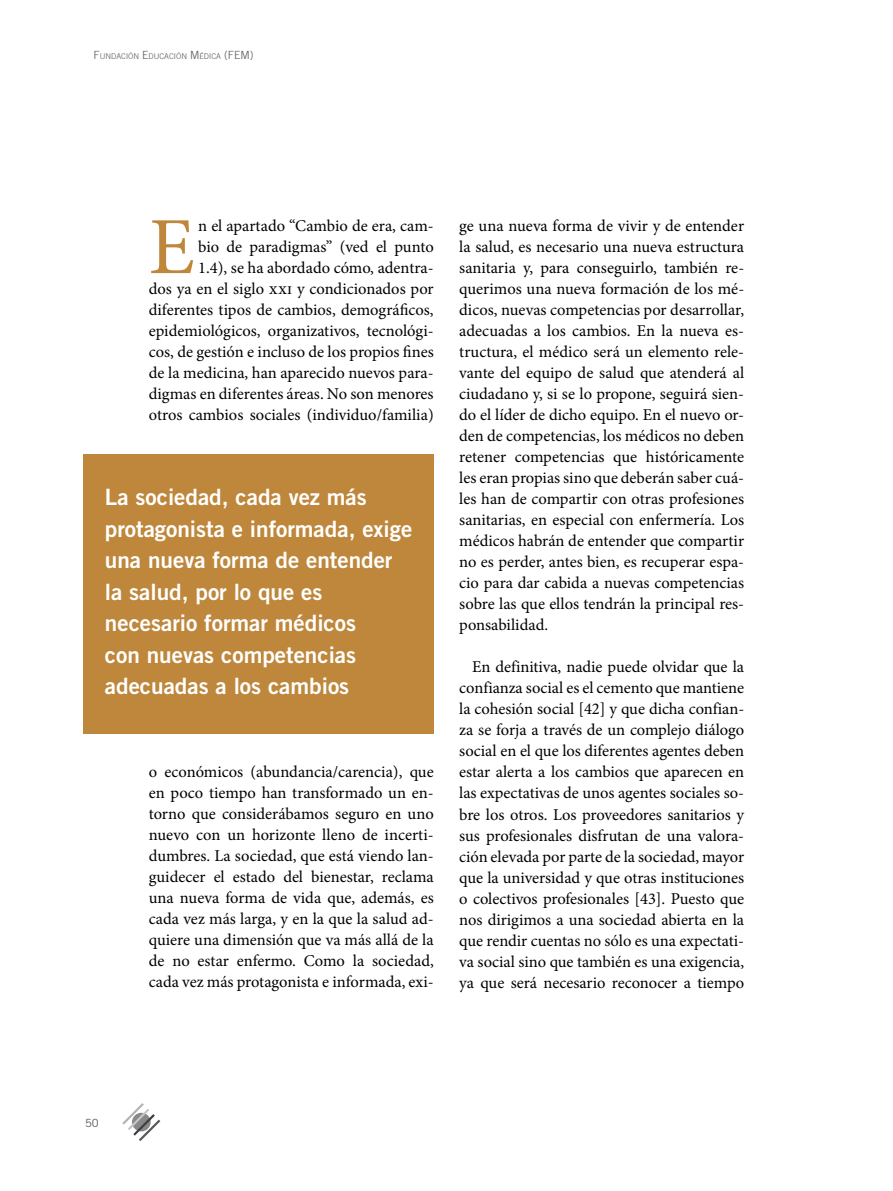
<style>
.page{position:relative;width:893px;height:1191px;background:#fff}
.page>*{position:absolute;margin:0;border:0;box-sizing:border-box;transform-origin:0 0}
.t1{font:81.15px "Minion Pro";color:#be873b}
.t2{font:22.5px/31.5px "Trade Gothic LT Std Bd 2";color:#fff}
.t3{font:16.5px/21px "Minion Pro";letter-spacing:-.005em;color:#000;text-align:justify}
.t4{font:11.25px "Trade Gothic LT Std";color:#58585a}
.t5{font:300 7.8px "Trade Gothic LT Std";color:#58585a}
.s1{font-size:11.25px}
</style>
<div class="page">
<svg style="left:122px;top:1103px;width:38px;height:38px"></svg>
<div style="left:84px;top:455px;width:350px;height:278px;background:#be873b"></div>
<p class="t5" style="left:94px;top:52px;width:161px"><span class="s1">F</span>UNDACIÓN <span class="s1">E</span>DUCACIÓN <span class="s1">M</span>ÉDICA <span class="s1">(FEM)</span></p>
<p class="t3" style="left:149px;top:215px;width:286px;text-align:right">n el apartado “Cambio de era, cam-<br>bio de paradigmas” (ved el punto<br>1.4), se ha abordado cómo, adentra-<br>dos ya en el siglo xxi y condicionados por diferentes tipos de cambios, demográficos, epidemiológicos, organizativos, tecnológi&shy;cos, de gestión e incluso de los propios fines de la medicina, han aparecido nuevos para&shy;digmas en diferentes áreas. No son menores otros cambios sociales (individuo/familia)</p>
<h1 class="t1" style="left:149px;top:193px;width:48px">E</h1>
<h2 class="t2" style="left:105px;top:481px;width:309px">La sociedad, cada vez más protagonista e informada, exige una nueva forma de entender la salud, por lo que es necesario formar médicos<br>con nuevas competencias adecuadas a los cambios</h2>
<p class="t3" style="left:149px;top:761px;width:286px">o económicos (abundancia/carencia), que en poco tiempo han transformado un en&shy;torno que considerábamos seguro en uno nuevo con un horizonte lleno de incerti&shy;dumbres. La sociedad, que está viendo lan&shy;guidecer el estado del bienestar, reclama una nueva forma de vida que, además, es cada vez más larga, y en la que la salud ad&shy;quiere una dimensión que va más allá de la de no estar enfermo. Como la sociedad, cada vez más protagonista e informada, exi-</p>
<p class="t3" style="left:459px;top:215px;width:286px">ge una nueva forma de vivir y de entender la salud, es necesario una nueva estructura sanitaria y, para conseguirlo, también re&shy;querimos una nueva formación de los mé&shy;dicos, nuevas competencias por desarrollar, adecuadas a los cambios. En la nueva es&shy;tructura, el médico será un elemento rele&shy;vante del equipo de salud que atenderá al ciudadano y, si se lo propone, seguirá sien&shy;do el líder de dicho equipo. En el nuevo or&shy;den de competencias, los médicos no deben retener competencias que históricamente les eran propias sino que deberán saber cuá&shy;les han de compartir con otras profesiones sanitarias, en especial con enfermería. Los médicos habrán de entender que compartir no es perder, antes bien, es recuperar espa&shy;cio para dar cabida a nuevas competencias sobre las que ellos tendrán la principal res&shy;ponsabilidad.</p>
<p class="t3" style="left:459px;top:656px;width:287px;text-indent:13px">En definitiva, nadie puede olvidar que la confianza social es el cemento que mantiene la cohesión social [42] y que dicha confian&shy;za se forja a través de un complejo diálogo social en el que los diferentes agentes deben estar alerta a los cambios que aparecen en las expectativas de unos agentes sociales so&shy;bre los otros. Los proveedores sanitarios y sus profesionales disfrutan de una valora&shy;ción elevada por parte de la sociedad, mayor que la universidad y que otras instituciones o colectivos profesionales [43]. Puesto que nos dirigimos a una sociedad abierta en la que rendir cuentas no sólo es una expectati&shy;va social sino que también es una exigencia, ya que será necesario reconocer a tiempo</p>
<p class="t4" style="left:85px;top:1116px;width:15px">50</p>
</div>
